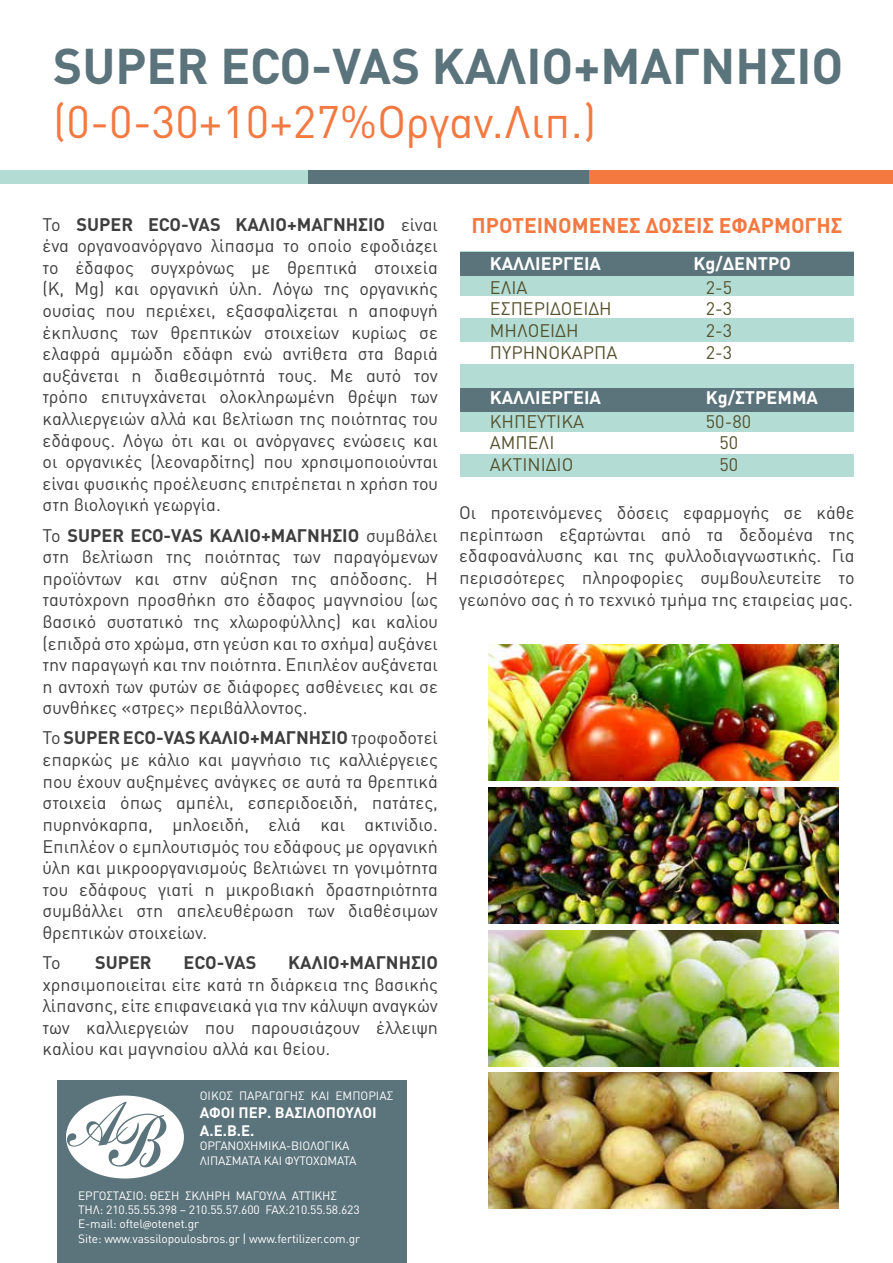
<style>
.page{position:relative;width:893px;height:1263px;background:#fff}
.page>*{position:absolute;margin:0;border:0;box-sizing:border-box;transform-origin:0 0}
.t1{font:700 49.5px "DIN Pro";color:#5b737b}
.t2{font:45px "DIN Pro";color:#f37941}
.t3{font:700 21px "DIN Pro";color:#f37941}
.t4{font:18px/21.6px "DIN Pro";color:#3e3e3f;text-align:justify}
.t5{font:18px "DIN Pro";color:#55522e}
.t6{font:700 18px "DIN Pro";color:#fff}
.t7{font:700 18px "DIN Pro";color:#3e3e3f}
.t8{font:700 15px/18px "DIN Pro";color:#fff}
.t9{font:12px/14.4px "DIN Pro";letter-spacing:-.01em;color:#fff}
.s1{font-weight:700}
.s2{font-family:"Myriad Pro"}
</style>
<div class="page">
<div style="left:0;top:170px;width:308px;height:13px;background:#b3dcd5"></div>
<div style="left:308px;top:170px;width:282px;height:13px;background:#5b737b"></div>
<div style="left:590px;top:170px;width:303px;height:13px;background:#f37941"></div>
<div style="left:460px;top:252px;width:394px;height:225px;background:#b3dcd5"></div>
<div style="left:460px;top:252px;width:394px;height:24px;background:#5b737b"></div>
<div style="left:461px;top:296px;width:394px;height:22px;background:#fff"></div>
<div style="left:459px;top:342px;width:394px;height:22px;background:#fff"></div>
<div style="left:461px;top:432px;width:394px;height:21px;background:#fff"></div>
<div style="left:460px;top:388px;width:394px;height:23px;background:#5b737b"></div>
<img style="left:489px;top:645px;width:349px;height:136px">
<img style="left:489px;top:787px;width:349px;height:136px">
<img style="left:489px;top:930px;width:349px;height:136px">
<img style="left:489px;top:1073px;width:349px;height:136px">
<div style="left:57px;top:1080px;width:349px;height:183px;background:#5b737b"></div>
<div style="left:66px;top:1095px;width:118px;height:83px;background:#fff;border-radius:50%"></div>
<svg style="left:67px;top:1102px;width:99px;height:65px"></svg>
<h1 class="t1" style="left:53px;top:32px;width:792px">SUPER ECO-VAS ΚΑΛΙΟ+ΜΑΓΝΗΣΙΟ</h1>
<h2 class="t2" style="left:53px;top:91px;width:545px">(0-0-30+10+27%Οργαν.Λιπ.)</h2>
<p class="t4" style="left:43px;top:213px;width:397px">Το <span class="s1">SUPER ECO-VAS ΚΑΛΙΟ+ΜΑΓΝΗΣΙΟ</span> είναι ένα οργανοανόργανο λίπασμα το οποίο εφοδιάζει το έδαφος συγχρόνως με θρεπτικά στοιχεία (Κ, Mg) και οργανική ύλη. Λόγω της οργανικής ουσίας που περιέχει, εξασφαλίζεται η αποφυγή έκπλυσης των θρεπτικών στοιχείων κυρίως σε ελαφρά αμμώδη εδάφη ενώ αντίθετα στα βαριά αυξάνεται η διαθεσιμότητά τους. Με αυτό τον τρόπο επιτυγχάνεται ολοκληρωμένη θρέψη των καλλιεργειών αλλά και βελτίωση της ποιότητας του εδάφους. Λόγω ότι και οι ανόργανες ενώσεις και οι οργανικές (λεοναρδίτης) που χρησιμοποιούνται είναι φυσικής προέλευσης επιτρέπεται η χρήση του στη βιολογική γεωργία.</p>
<p class="t4" style="left:43px;top:523px;width:397px">Το <span class="s1">SUPER ECO-VAS ΚΑΛΙΟ+ΜΑΓΝΗΣΙΟ</span> συμβάλει στη βελτίωση της ποιότητας των παραγόμενων προϊόντων και στην αύξηση της απόδοσης. Η ταυτόχρονη προσθήκη στο έδαφος μαγνησίου (ως βασικό συστατικό της χλωροφύλλης) και καλίου (επιδρά στο χρώμα, στη γεύση και το σχήμα) αυξάνει την παραγωγή και την ποιότητα. Επιπλέον αυξάνεται η αντοχή των φυτών σε διάφορες ασθένειες και σε συνθήκες «στρες» περιβάλλοντος.</p>
<p class="t4" style="left:43px;top:726px;width:397px">Το <span class="s1">SUPER ECO-VAS ΚΑΛΙΟ+ΜΑΓΝΗΣΙΟ</span> τροφοδοτεί επαρκώς με κάλιο και μαγνήσιο τις καλλιέργειες που έχουν αυξημένες ανάγκες σε αυτά τα θρεπτικά στοιχεία όπως αμπέλι, εσπεριδοειδή, πατάτες, πυρηνόκαρπα, μηλοειδή, ελιά και ακτινίδιο.<br>Επιπλέον ο εμπλουτισμός του εδάφους με οργανική ύλη και μικροοργανισμούς βελτιώνει τη γονιμότητα του εδάφους γιατί η μικροβιακή δραστηριότητα συμβάλλει στη απελευθέρωση των διαθέσιμων θρεπτικών στοιχείων.</p>
<p class="t4" style="left:43px;top:951px;width:20px">Το</p>
<p class="t7" style="left:95px;top:950px;width:58px">SUPER</p>
<p class="t7" style="left:184px;top:950px;width:74px">ECO-VAS</p>
<p class="t7" style="left:288px;top:950px;width:151px">ΚΑΛΙΟ+ΜΑΓΝΗΣΙΟ</p>
<p class="t4" style="left:43px;top:972px;width:397px">χρησιμοποιείται είτε κατά τη διάρκεια της βασικής λίπανσης, είτε επιφανειακά για την κάλυψη αναγκών των καλλιεργειών που παρουσιάζουν έλλειψη καλίου και μαγνησίου αλλά και θείου.</p>
<p class="t9" style="left:200px;top:1088px;width:195px">ΟΙΚΟΣ ΠΑΡΑΓΩΓΗΣ ΚΑΙ ΕΜΠΟΡΙΑΣ</p>
<p class="t8" style="left:200px;top:1103px;width:178px">ΑΦΟΙ ΠΕΡ. ΒΑΣΙΛΟΠΟΥΛΟΙ<br>Α.Ε.Β.Ε.</p>
<p class="t9" style="left:200px;top:1138px;width:158px">ΟΡΓΑΝOXHMIKA-ΒΙΟΛΟΓΙΚΑ<br>ΛΙΠΑΣΜΑΤΑ ΚΑΙ ΦΥΤΟΧΩΜΑΤΑ</p>
<p class="t9" style="left:78px;top:1187px;width:284px">ΕΡΓOΣΤΑΣΙΟ: ΘΕΣΗ ΣΚΛΗΡΗ ΜΑΓΟΥΛΑ ΑΤΤΙΚΗΣ ΤΗΛ: 210.55.55.398 – 210.55.57.600 FAX:210.55.58.623<br>Ε-mail: oftel<span class="s2">@</span>otenet.gr<br>Site: www.vassilopoulosbros.gr | www.fertilizer.com.gr</p>
<p class="t3" style="left:472px;top:211px;width:372px">ΠΡΟΤΕΙΝΟΜΕΝΕΣ ΔΟΣΕΙΣ ΕΦΑΡΜΟΓΗΣ</p>
<p class="t6" style="left:490px;top:251px;width:113px">ΚΑΛΛΙΕΡΓΕΙΑ</p>
<p class="t6" style="left:694px;top:251px;width:99px">Kg/ΔΕΝΤΡΟ</p>
<p class="t5" style="left:490px;top:275px;width:39px">ΕΛΙΑ</p>
<p class="t5" style="left:706px;top:275px;width:28px">2-5</p>
<p class="t5" style="left:490px;top:297px;width:123px">ΕΣΠΕΡΙΔΟΕΙΔΗ</p>
<p class="t5" style="left:706px;top:297px;width:28px">2-3</p>
<p class="t5" style="left:490px;top:318px;width:90px">ΜΗΛΟΕΙΔΗ</p>
<p class="t5" style="left:706px;top:318px;width:28px">2-3</p>
<p class="t5" style="left:490px;top:340px;width:129px">ΠΥΡΗΝΟΚΑΡΠΑ</p>
<p class="t5" style="left:706px;top:340px;width:28px">2-3</p>
<p class="t6" style="left:490px;top:385px;width:113px">ΚΑΛΛΙΕΡΓΕΙΑ</p>
<p class="t6" style="left:706px;top:385px;width:114px">Kg/ΣΤΡΕΜΜΑ</p>
<p class="t5" style="left:490px;top:409px;width:96px">ΚΗΠΕΥΤΙΚΑ</p>
<p class="t5" style="left:706px;top:409px;width:47px">50-80</p>
<p class="t5" style="left:490px;top:430px;width:66px">ΑΜΠΕΛΙ</p>
<p class="t5" style="left:719px;top:430px;width:20px">50</p>
<p class="t5" style="left:490px;top:452px;width:85px">ΑΚΤΙΝΙΔΙΟ</p>
<p class="t5" style="left:719px;top:452px;width:20px">50</p>
<p class="t4" style="left:459px;top:501px;width:397px">Οι προτεινόμενες δόσεις εφαρμογής σε κάθε περίπτωση εξαρτώνται από τα δεδομένα της εδαφοανάλυσης και της φυλλοδιαγνωστικής. Για περισσότερες πληροφορίες συμβουλευτείτε το γεωπόνο σας ή το τεχνικό τμήμα της εταιρείας μας.</p>
</div>
